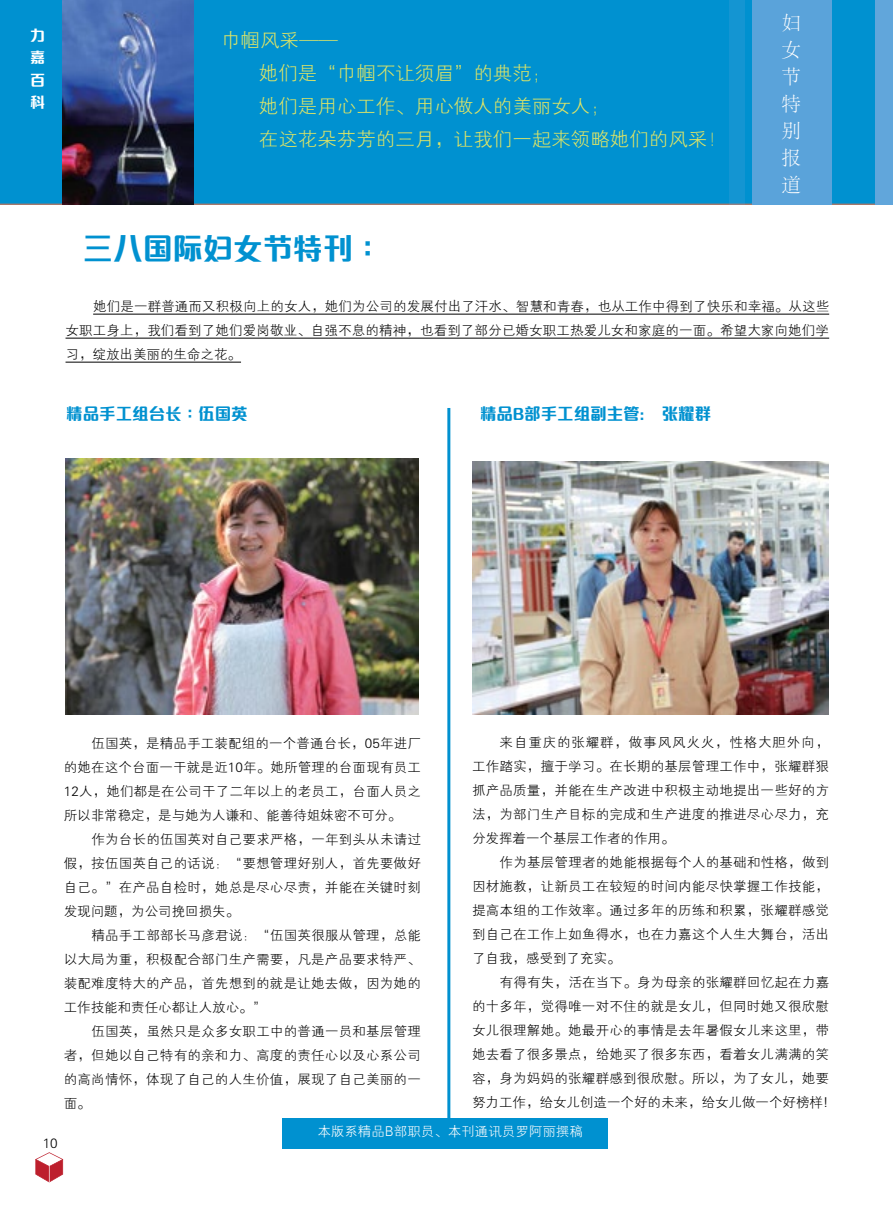
<style>
.page{position:relative;width:893px;height:1212px;background:#fff}
.page>*{position:absolute;margin:0;border:0;box-sizing:border-box;transform-origin:0 0}
.t1{font:800 30px "M Elle HKS";color:#0091d0}
.t2{font:19.5px/33px "J Xi Hei";color:#e0e565}
.t3{font:300 19.5px/27px "Adobe Song Std";color:#fff;text-align:justify}
.t4{font:800 16.5px "M Elle HKS";color:#0091d0}
.t5{font:800 15px/22.5px "M Elle HKS";color:#fff;text-align:justify}
.t6{font:13.5px/24px "J Xi Hei";letter-spacing:.02em;color:#000;text-align:justify}
.t7{font:13.5px "J Xi Hei";color:#000}
.t8{font:13.5px "J Xi Hei";letter-spacing:.065em;color:#000}
.t9{font:13.5px "J Xi Hei";color:#fff}
</style>
<div class="page">
<svg style="left:35px;top:1152px;width:28px;height:30px"></svg>
<div style="left:282px;top:1118px;width:326px;height:30px;background:#0091d0"></div>
<div style="left:0;top:0;width:875px;height:204px;background:#0091d0"></div>
<div style="left:875px;top:0;width:18px;height:204px;background:#61a6db"></div>
<hr style="left:93px;top:314px;width:736px;height:1px;background:#000">
<hr style="left:66px;top:338px;width:763px;height:1px;background:#000">
<hr style="left:66px;top:362px;width:175px;height:1px;background:#000">
<img style="left:66px;top:459px;width:352px;height:255px">
<img style="left:62px;top:0;width:131px;height:204px">
<div style="left:752px;top:0;width:80px;height:204px;background:#5aa3da"></div>
<div style="left:729px;top:0;width:16px;height:205px;background:#1495d2"></div>
<img style="left:472px;top:462px;width:356px;height:252px">
<hr style="left:447px;top:408px;width:3px;height:737px;background:#0091d0">
<p class="t5" style="left:30px;top:22px;width:16px">力嘉百科</p>
<p class="t2" style="left:259px;top:24px;width:469px;text-indent:-38px">巾帼风采——<br>她们是“巾帼不让须眉”的典范；<br>她们是用心工作、用心做人的美丽女人；<br>在这花朵芬芳的三月，让我们一起来领略她们的风采！</p>
<p class="t1" style="left:83px;top:226px;width:301px">三八國際婦女節特刊：</p>
<p class="t3" style="left:782px;top:10px;width:21px">妇女节特别报道</p>
<p class="t6" style="left:66px;top:295px;width:765px;text-indent:28px">她们是一群普通而又积极向上的女人，她们为公司的发展付出了汗水、智慧和青春，也从工作中得到了快乐和幸福。从这些女职工身上，我们看到了她们爱岗敬业、自强不息的精神，也看到了部分已婚女职工热爱儿女和家庭的一面。希望大家向她们学习，绽放出美丽的生命之花。</p>
<p class="t4" style="left:66px;top:402px;width:183px">精品手工組臺長：伍國英</p>
<p class="t4" style="left:480px;top:402px;width:233px">精品B部手工組副主管: 張耀群</p>
<p class="t6" style="left:91px;top:732px;width:331px">伍国英，是精品手工装配组的一个普通台长，05年进厂</p>
<p class="t6" style="left:64px;top:756px;width:359px">的她在这个台面一干就是近10年。她所管理的台面现有员工</p>
<p class="t6" style="left:64px;top:780px;width:359px">12人，她们都是在公司干了二年以上的老员工，台面人员之</p>
<p class="t7" style="left:64px;top:808px;width:339px">所以非常稳定，是与她为人谦和、能善待姐妹密不可分。</p>
<p class="t6" style="left:91px;top:828px;width:331px">作为台长的伍国英对自己要求严格，一年到头从未请过</p>
<p class="t6" style="left:64px;top:852px;width:359px">假，按伍国英自己的话说：“要想管理好别人，首先要做好</p>
<p class="t6" style="left:64px;top:876px;width:359px">自己。”在产品自检时，她总是尽心尽责，并能在关键时刻</p>
<p class="t7" style="left:64px;top:904px;width:177px">发现问题，为公司挽回损失。</p>
<p class="t6" style="left:91px;top:924px;width:331px">精品手工部部长马彦君说：“伍国英很服从管理，总能</p>
<p class="t6" style="left:64px;top:948px;width:359px">以大局为重，积极配合部门生产需要，凡是产品要求特严、</p>
<p class="t6" style="left:64px;top:972px;width:359px">装配难度特大的产品，首先想到的就是让她去做，因为她的</p>
<p class="t7" style="left:64px;top:1000px;width:204px">工作技能和责任心都让人放心。”</p>
<p class="t6" style="left:91px;top:1020px;width:331px">伍国英，虽然只是众多女职工中的普通一员和基层管理</p>
<p class="t6" style="left:64px;top:1044px;width:359px">者，但她以自己特有的亲和力、高度的责任心以及心系公司</p>
<p class="t6" style="left:64px;top:1068px;width:359px">的高尚情怀，体现了自己的人生价值，展现了自己美丽的一</p>
<p class="t6" style="left:64px;top:1092px;width:28px">面。</p>
<p class="t8" style="left:500px;top:735px;width:331px">来自重庆的张耀群，做事风风火火，性格大胆外向，</p>
<p class="t6" style="left:472px;top:755px;width:359px">工作踏实，擅于学习。在长期的基层管理工作中，张耀群狠</p>
<p class="t6" style="left:472px;top:779px;width:359px">抓产品质量，并能在生产改进中积极主动地提出一些好的方</p>
<p class="t6" style="left:472px;top:803px;width:359px">法，为部门生产目标的完成和生产进度的推进尽心尽力，充</p>
<p class="t7" style="left:472px;top:831px;width:204px">分发挥着一个基层工作者的作用。</p>
<p class="t6" style="left:500px;top:851px;width:331px">作为基层管理者的她能根据每个人的基础和性格，做到</p>
<p class="t6" style="left:472px;top:875px;width:359px">因材施教，让新员工在较短的时间内能尽快掌握工作技能，</p>
<p class="t6" style="left:472px;top:899px;width:359px">提高本组的工作效率。通过多年的历练和积累，张耀群感觉</p>
<p class="t6" style="left:472px;top:923px;width:359px">到自己在工作上如鱼得水，也在力嘉这个人生大舞台，活出</p>
<p class="t7" style="left:472px;top:951px;width:150px">了自我，感受到了充实。</p>
<p class="t6" style="left:500px;top:971px;width:331px">有得有失，活在当下。身为母亲的张耀群回忆起在力嘉</p>
<p class="t6" style="left:472px;top:995px;width:359px">的十多年，觉得唯一对不住的就是女儿，但同时她又很欣慰</p>
<p class="t6" style="left:472px;top:1019px;width:359px">女儿很理解她。她最开心的事情是去年暑假女儿来这里，带</p>
<p class="t6" style="left:472px;top:1043px;width:359px">她去看了很多景点，给她买了很多东西，看着女儿满满的笑</p>
<p class="t6" style="left:472px;top:1067px;width:359px">容，身为妈妈的张耀群感到很欣慰。所以，为了女儿，她要</p>
<p class="t7" style="left:472px;top:1095px;width:358px">努力工作，给女儿创造一个好的未来，给女儿做一个好榜样!</p>
<p class="t6" style="left:43px;top:1132px;width:16px">10</p>
<p class="t9" style="left:317px;top:1123px;width:267px">本版系精品B部职员、本刊通讯员罗阿丽撰稿</p>
</div>
